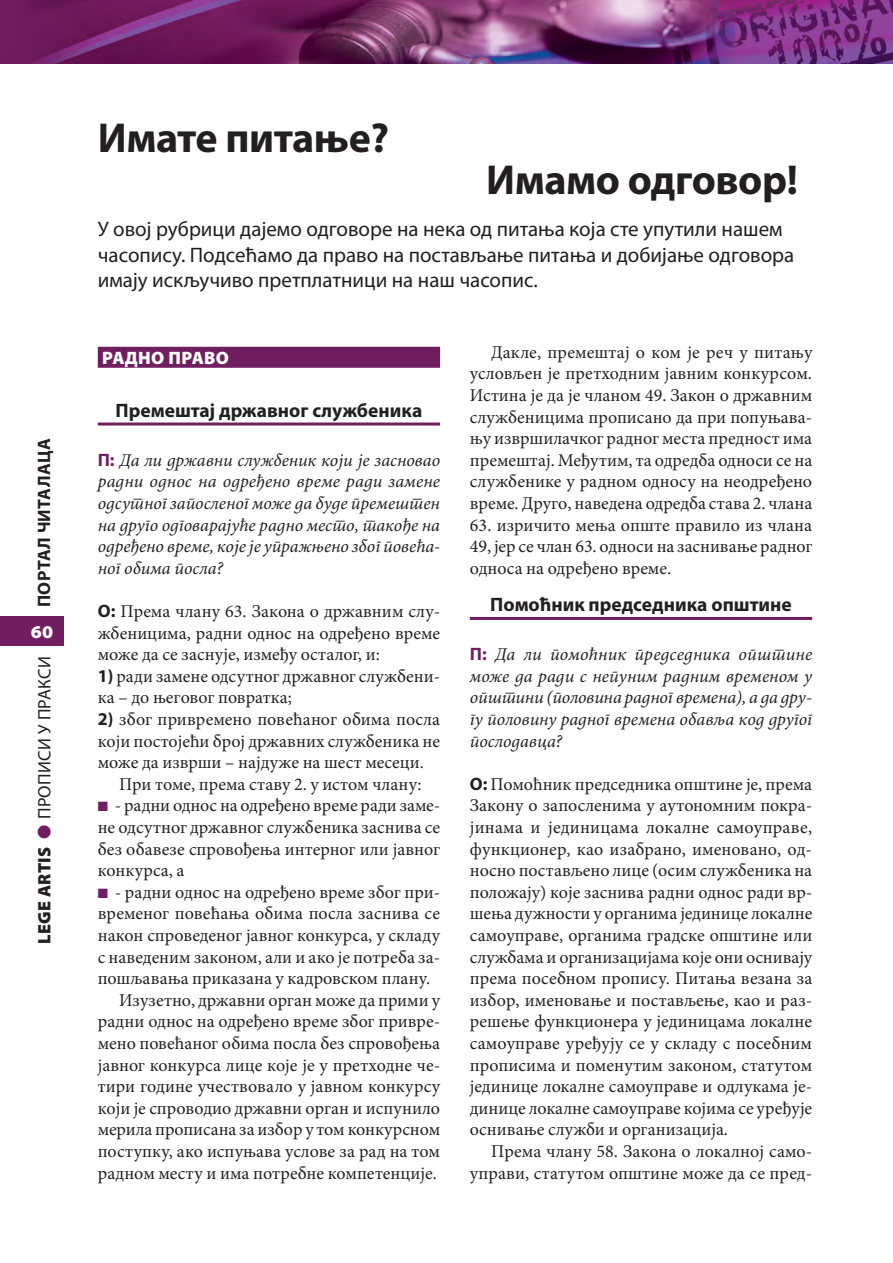
<style>
.page{position:relative;width:893px;height:1263px;background:#fff}
.page>*{position:absolute;margin:0;border:0;box-sizing:border-box;transform-origin:0 0}
.t1{font:700 42px "Myriad Pro";letter-spacing:-.01em;color:#231f20}
.t2{font:21px/25.5px "Myriad Pro";color:#231f20}
.t3{font:700 19.5px "Myriad Pro";color:#231f20}
.t4{font:18px/21.6px "Minion Pro";color:#231f20;text-align:justify}
.t5{font:italic 18px/21.6px "Minion Pro";color:#231f20;text-align:justify}
.t6{font:18px "Myriad Pro";letter-spacing:.02em;color:#231f20}
.t7{font:700 18px "Myriad Pro";letter-spacing:.02em;color:#231f20}
.t8{font:900 18px "Myriad Pro";letter-spacing:.02em;color:#fff}
.t9{font:900 semi-expanded 18px "Myriad Pro";color:#fff}
.s1{font-weight:900}
.s2{color:#701e60}
.s3{font-family:"Myriad Pro";font-weight:700;font-style:normal;color:#701e60}
.s4{font-family:"Myriad Pro";font-weight:700}
</style>
<div class="page">
<img style="left:0;top:0;width:893px;height:64px">
<div style="left:0;top:617px;width:64px;height:29px;background:#701e60"></div>
<div style="left:98px;top:347px;width:342px;height:21px;background:#701e60"></div>
<hr style="left:98px;top:422px;width:342px;height:3px;background:#701e60">
<hr style="left:470px;top:617px;width:342px;height:3px;background:#701e60">
<p class="t7" style="left:32px;top:607px;width:170px;rotate:-90deg">ПОРТАЛ ЧИТАЛАЦА</p>
<p class="t9" style="left:31px;top:622px;width:24px">60</p>
<p class="t6" style="left:33px;top:944px;width:289px;rotate:-90deg"><span class="s1">LEGE ARTIS</span> <span class="s2">●</span> ПРОПИСИ У ПРАКСИ</p>
<h1 class="t1" style="left:98px;top:110px;width:293px">Имате питање?</h1>
<h1 class="t1" style="left:486px;top:152px;width:313px">Имамо одговор!</h1>
<p class="t2" style="left:98px;top:216px;width:698px">У овој рубрици дајемо одговоре на нека од питања која сте упутили нашем часопису. Подсећамо да право на постављање питања и добијање одговора имају искључиво претплатници на наш часопис.</p>
<p class="t8" style="left:102px;top:345px;width:129px">РАДНО ПРАВО</p>
<p class="t3" style="left:116px;top:397px;width:308px">Премештај државног службеника</p>
<p class="t5" style="left:98px;top:449px;width:344px"><span class="s3">П:</span> Да ли државни службеник који је засновао радни однос на одређено време ради замене одсутног запосленог може да буде премештен на друго одговарајуће радно место, такође на одређено време, које је упражњено због повећа&shy;ног обима посла?</p>
<p class="t4" style="left:98px;top:600px;width:344px"><span class="s4">О:</span> Према члану 63. Закона о државним слу&shy;жбеницима, радни однос на одређено време може да се заснује, између осталог, и:</p>
<p class="t4" style="left:98px;top:665px;width:344px"><span class="s4">1)</span> ради замене одсутног државног службени&shy;ка – до његовог повратка;</p>
<p class="t4" style="left:98px;top:708px;width:344px"><span class="s4">2)</span> због привремено повећаног обима посла</p>
<p class="t4" style="left:98px;top:730px;width:344px">који постојећи број државних службеника не</p>
<p class="t4" style="left:98px;top:752px;width:328px">може да изврши – најдуже на шест месеци.</p>
<p class="t4" style="left:119px;top:773px;width:304px">При томе, према ставу 2. у истом члану:</p>
<p class="t4" style="left:98px;top:795px;width:344px"><span class="s2">■</span> - радни однос на одређено време ради заме&shy;не одсутног државног службеника заснива се без обавезе спровођења интерног или јавног конкурса, а</p>
<p class="t4" style="left:98px;top:881px;width:344px"><span class="s2">■</span> - радни однос на одређено време због при-</p>
<p class="t4" style="left:98px;top:903px;width:344px">временог повећања обима посла заснива се</p>
<p class="t4" style="left:98px;top:924px;width:344px">након спроведеног јавног конкурса, у складу</p>
<p class="t4" style="left:98px;top:946px;width:344px">с наведеним законом, али и ако је потреба за-</p>
<p class="t4" style="left:98px;top:968px;width:334px">пошљавања приказана у кадровском плану.</p>
<p class="t4" style="left:119px;top:989px;width:322px">Изузетно, државни орган може да прими у</p>
<p class="t4" style="left:98px;top:1011px;width:344px">радни однос на одређено време због привре-</p>
<p class="t4" style="left:98px;top:1032px;width:344px">мено повећаног обима посла без спровођења</p>
<p class="t4" style="left:98px;top:1054px;width:344px">јавног конкурса лице које је у претходне че-</p>
<p class="t4" style="left:98px;top:1076px;width:344px">тири године учествовало у јавном конкурсу</p>
<p class="t4" style="left:98px;top:1097px;width:344px">који је спроводио државни орган и испунило</p>
<p class="t4" style="left:98px;top:1119px;width:344px">мерила прописана за избор у том конкурсном</p>
<p class="t4" style="left:98px;top:1140px;width:344px">поступку, ако испуњава услове за рад на том</p>
<p class="t4" style="left:98px;top:1162px;width:341px">радном месту и има потребне компетенције.</p>
<p class="t4" style="left:470px;top:341px;width:344px;text-indent:21px">Дакле, премештај о ком је реч у питању условљен је претходним јавним конкурсом.<br>Истина је да је чланом 49. Закон о државним службеницима прописано да при попуњава&shy;њу извршилачког радног места предност има премештај. Међутим, та одредба односи се на службенике у радном односу на неодређено време. Друго, наведена одредба става 2. члана</p>
<p class="t4" style="left:470px;top:514px;width:344px">63. изричито мења опште правило из члана 49, јер се члан 63. односи на заснивање радног односа на одређено време.</p>
<p class="t3" style="left:490px;top:592px;width:303px">Помоћник председника општине</p>
<p class="t5" style="left:470px;top:643px;width:344px"><span class="s3">П:</span> Да ли помоћник председника општине може да ради с непуним радним временом у општини (половина радног времена), а да дру&shy;гу половину радног времена обавља код другог послодавца?</p>
<p class="t4" style="left:470px;top:773px;width:344px"><span class="s4">О:</span> Помоћник председника општине је, према Закону о запосленима у аутономним покра&shy;јинама и јединицама локалне самоуправе, функционер, као изабрано, именовано, од&shy;носно постављено лице (осим службеника на положају) које заснива радни однос ради вр&shy;шења дужности у органима јединице локалне самоуправе, органима градске општине или службама и организацијама које они оснивају према посебном пропису. Питања везана за избор, именовање и постављење, као и раз&shy;решење функционера у јединицама локалне самоуправе уређују се у складу с посебним прописима и поменутим законом, статутом јединице локалне самоуправе и одлукама је&shy;динице локалне самоуправе којима се уређује оснивање служби и организација.</p>
<p class="t4" style="left:470px;top:1140px;width:344px;text-align:right">Према члану 58. Закона о локалној само&shy;управи, статутом општине може да се пред-</p>
</div>
